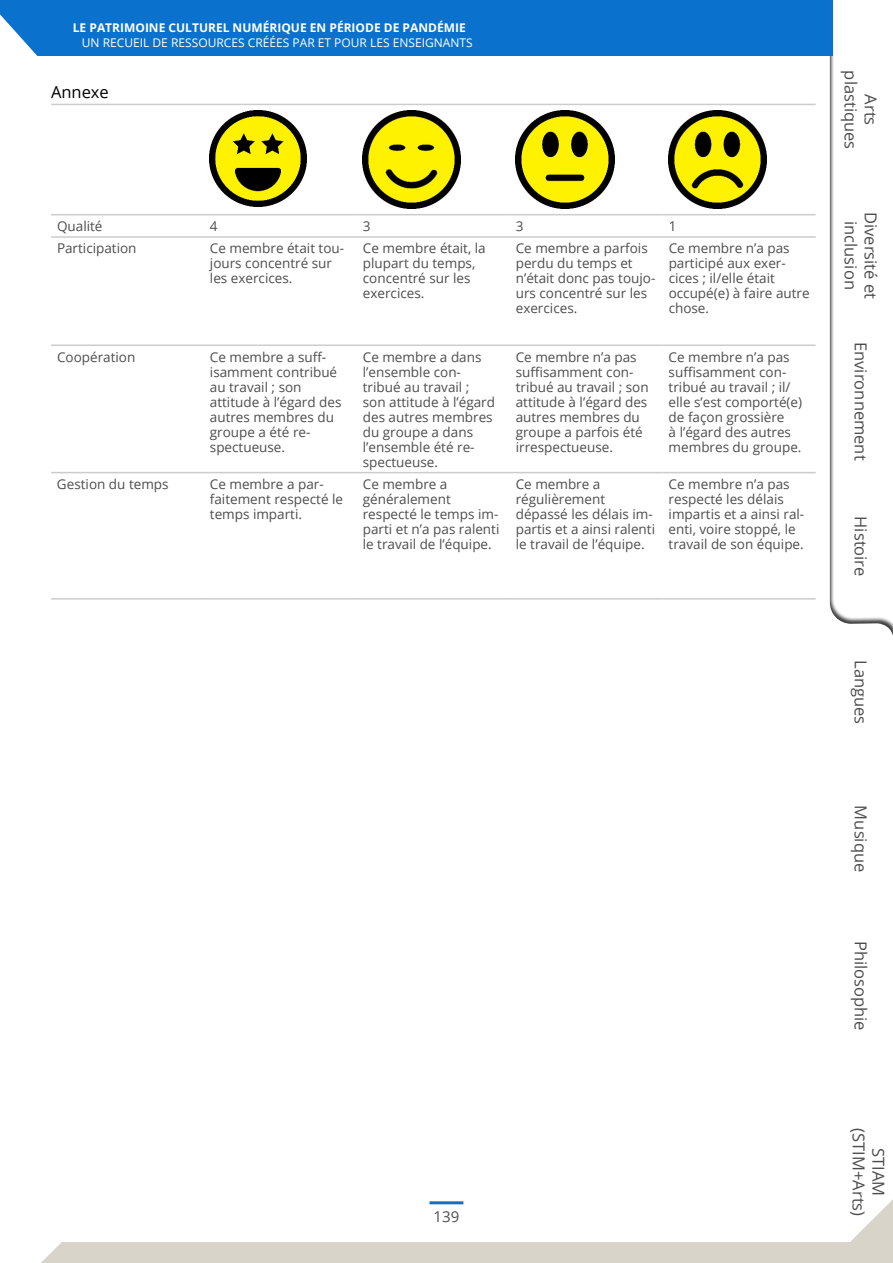
<style>
.page{position:relative;width:893px;height:1263px;background:#fff}
.page>*{position:absolute;margin:0;border:0;box-sizing:border-box;transform-origin:0 0}
.t1{font:16.5px/19.8px "Open Sans";color:#4d4d4d;text-align:center}
.t2{font:16.5px "Open Sans";color:#000}
.t3{font:15px "Open Sans";color:#4d4d4d}
.t4{font:13.5px/15px "Open Sans";color:#4d4d4d}
.t5{font:12px "Open Sans";color:#fff}
.t6{font:700 12px "Open Sans";color:#fff}
</style>
<div class="page">
<div style="left:817px;top:0;width:76px;height:651px;background:#000;opacity:.75"></div>
<div style="left:0;top:0;width:832px;height:56px;background:#0a72cc"></div>
<div style="left:0;top:1242px;width:893px;height:21px;background:#d9d4ca"></div>
<svg style="left:0;top:1242px;width:62px;height:21px"></svg>
<svg style="left:0;top:14px;width:38px;height:42px"></svg>
<hr style="left:430px;top:1201px;width:33px;height:3px;background:#0a72cc">
<svg style="left:850px;top:1199px;width:43px;height:43px"></svg>
<hr style="left:51px;top:104px;width:153px;height:1px;background:#ccc">
<hr style="left:204px;top:104px;width:153px;height:1px;background:#ccc">
<hr style="left:357px;top:104px;width:153px;height:1px;background:#ccc">
<hr style="left:510px;top:104px;width:153px;height:1px;background:#ccc">
<hr style="left:663px;top:104px;width:153px;height:1px;background:#ccc">
<hr style="left:51px;top:214px;width:153px;height:1px;background:#ccc">
<hr style="left:204px;top:214px;width:153px;height:1px;background:#ccc">
<hr style="left:357px;top:214px;width:153px;height:1px;background:#ccc">
<hr style="left:510px;top:214px;width:153px;height:1px;background:#ccc">
<hr style="left:663px;top:214px;width:153px;height:1px;background:#ccc">
<hr style="left:51px;top:236px;width:153px;height:2px;background:#ccc">
<hr style="left:204px;top:236px;width:153px;height:2px;background:#ccc">
<hr style="left:357px;top:236px;width:153px;height:2px;background:#ccc">
<hr style="left:510px;top:236px;width:153px;height:2px;background:#ccc">
<hr style="left:663px;top:236px;width:153px;height:2px;background:#ccc">
<hr style="left:51px;top:344px;width:153px;height:2px;background:#ccc">
<hr style="left:204px;top:344px;width:153px;height:2px;background:#ccc">
<hr style="left:357px;top:344px;width:153px;height:2px;background:#ccc">
<hr style="left:510px;top:344px;width:153px;height:2px;background:#ccc">
<hr style="left:663px;top:344px;width:153px;height:2px;background:#ccc">
<hr style="left:51px;top:472px;width:153px;height:1px;background:#ccc">
<hr style="left:204px;top:472px;width:153px;height:1px;background:#ccc">
<hr style="left:357px;top:472px;width:153px;height:1px;background:#ccc">
<hr style="left:510px;top:472px;width:153px;height:1px;background:#ccc">
<hr style="left:663px;top:472px;width:153px;height:1px;background:#ccc">
<hr style="left:51px;top:598px;width:153px;height:2px;background:#ccc">
<hr style="left:204px;top:598px;width:153px;height:2px;background:#ccc">
<hr style="left:357px;top:598px;width:153px;height:2px;background:#ccc">
<hr style="left:510px;top:598px;width:153px;height:2px;background:#ccc">
<hr style="left:663px;top:598px;width:153px;height:2px;background:#ccc">
<img style="left:210px;top:110px;width:96px;height:97px">
<img style="left:363px;top:110px;width:98px;height:99px">
<img style="left:516px;top:110px;width:98px;height:99px">
<img style="left:669px;top:110px;width:98px;height:99px">
<p class="t6" style="left:73px;top:19px;width:394px">LE PATRIMOINE CULTUREL NUMÉRIQUE EN PÉRIODE DE PANDÉMIE</p>
<p class="t5" style="left:82px;top:34px;width:392px">UN RECUEIL DE RESSOURCES CRÉÉES PAR ET POUR LES ENSEIGNANTS</p>
<p class="t2" style="left:51px;top:80px;width:59px">Annexe</p>
<p class="t4" style="left:57px;top:218px;width:47px">Qualité</p>
<p class="t4" style="left:210px;top:218px;width:9px">4</p>
<p class="t4" style="left:363px;top:218px;width:9px">3</p>
<p class="t4" style="left:516px;top:218px;width:9px">3</p>
<p class="t4" style="left:669px;top:218px;width:9px">1</p>
<p class="t4" style="left:57px;top:241px;width:81px">Participation</p>
<p class="t4" style="left:210px;top:241px;width:136px">Ce membre était tou&shy;jours concentré sur les exercices.</p>
<p class="t4" style="left:363px;top:241px;width:124px">Ce membre était, la plupart du temps, concentré sur les exercices.</p>
<p class="t4" style="left:516px;top:241px;width:141px">Ce membre a parfois perdu du temps et n’était donc pas toujo&shy;urs concentré sur les exercices.</p>
<p class="t4" style="left:669px;top:241px;width:142px">Ce membre n’a pas participé aux exer&shy;cices ; il/elle était occupé(e) à faire autre chose.</p>
<p class="t4" style="left:57px;top:349px;width:80px">Coopération</p>
<p class="t4" style="left:210px;top:349px;width:133px">Ce membre a suff&shy;isamment contribué au travail ; son attitude à l’égard des autres membres du groupe a été re&shy;spectueuse.</p>
<p class="t4" style="left:363px;top:349px;width:134px">Ce membre a dans l’ensemble con&shy;tribué au travail ; son attitude à l’égard des autres membres du groupe a dans l’ensemble été re&shy;spectueuse.</p>
<p class="t4" style="left:516px;top:349px;width:135px">Ce membre n’a pas suffisamment con&shy;tribué au travail ; son attitude à l’égard des autres membres du groupe a parfois été irrespectueuse.</p>
<p class="t4" style="left:669px;top:349px;width:135px">Ce membre n’a pas suffisamment con&shy;tribué au travail ; il/ elle s’est comporté(e) de façon grossière<br>à l’égard des autres membres du groupe.</p>
<p class="t4" style="left:57px;top:476px;width:113px">Gestion du temps</p>
<p class="t4" style="left:210px;top:476px;width:135px">Ce membre a par&shy;faitement respecté le temps imparti.</p>
<p class="t4" style="left:363px;top:476px;width:138px">Ce membre a généralement respecté le temps im&shy;parti et n’a pas ralenti le travail de l’équipe.</p>
<p class="t4" style="left:516px;top:476px;width:141px">Ce membre a régulièrement dépassé les délais im&shy;partis et a ainsi ralenti le travail de l’équipe.</p>
<p class="t4" style="left:669px;top:476px;width:137px">Ce membre n’a pas respecté les délais impartis et a ainsi ral&shy;enti, voire stoppé, le travail de son équipe.</p>
<p class="t1" style="left:881px;top:70px;width:80px;rotate:90deg">Arts plastiques</p>
<p class="t1" style="left:881px;top:212px;width:88px;rotate:90deg">Diversité et inclusion</p>
<p class="t1" style="left:871px;top:342px;width:120px;rotate:90deg">Environnement</p>
<p class="t1" style="left:871px;top:516px;width:62px;rotate:90deg">Histoire</p>
<p class="t1" style="left:871px;top:660px;width:66px;rotate:90deg">Langues</p>
<p class="t1" style="left:871px;top:805px;width:68px;rotate:90deg">Musique</p>
<p class="t1" style="left:871px;top:941px;width:91px;rotate:90deg">Philosophie</p>
<p class="t3" style="left:434px;top:1206px;width:27px">139</p>
<p class="t1" style="left:889px;top:1128px;width:89px;rotate:90deg">STIAM (STIM+Arts)</p>
</div>
